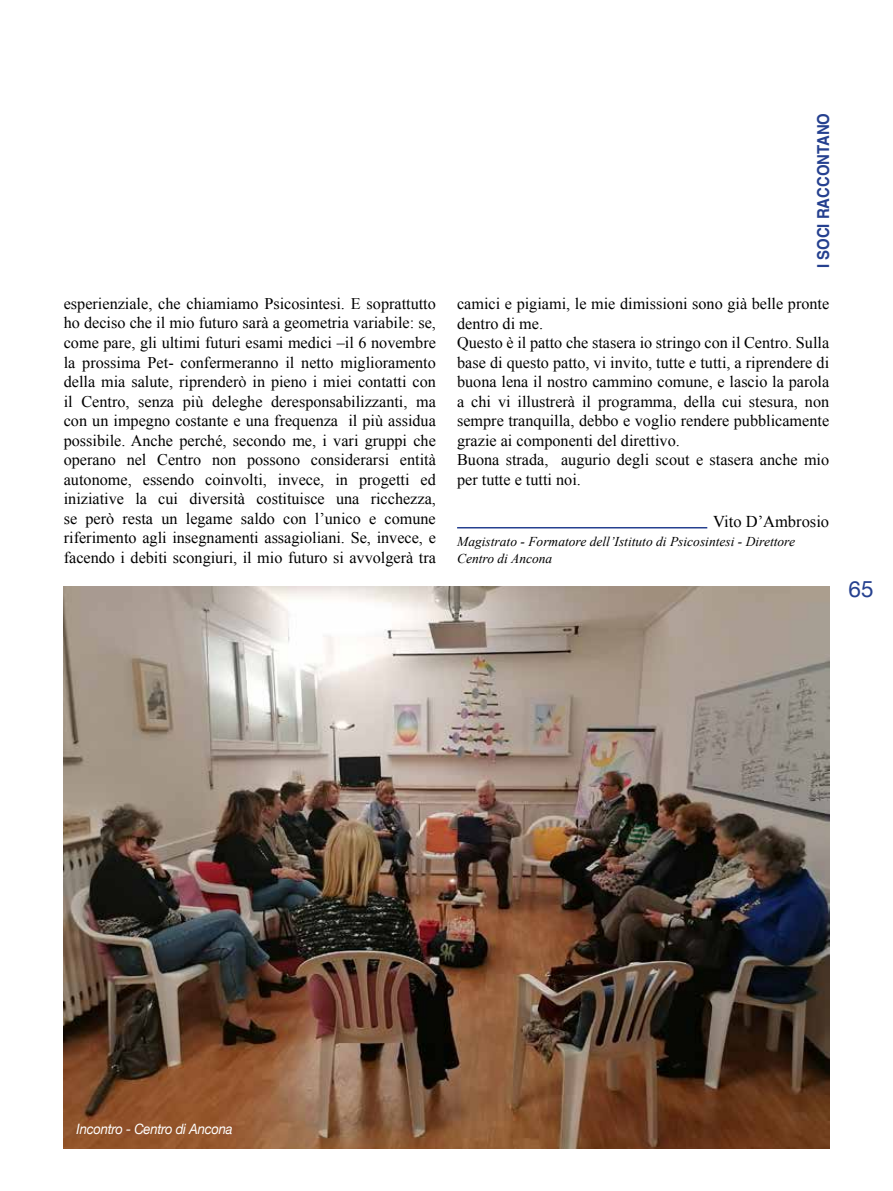
<style>
.page{position:relative;width:893px;height:1191px;background:#fff}
.page>*{position:absolute;margin:0;border:0;box-sizing:border-box;transform-origin:0 0}
.t1{font:22.5px "Helvetica Neue";color:#25408f}
.t2{font:700 16.5px "Helvetica";color:#25408f;scale:.9 1}
.t3{font:16.5px "Times New Roman";color:#000}
.t4{font:16.2px/19.5px "Times New Roman";color:#000;text-align:justify}
.t5{font:italic 14.25px "Helvetica Neue";letter-spacing:-.02em;color:#fff;scale:.92 1}
.t6{font:italic 13.5px/16.2px "Times New Roman";color:#000}
</style>
<div class="page">
<hr style="left:457px;top:527px;width:250px;height:1px;background:#25408f">
<img style="left:64px;top:587px;width:765px;height:561px">
<p class="t2" style="left:813px;top:268px;width:174px;rotate:-90deg">I SOCI RACCONTANO</p>
<p class="t4" style="left:64px;top:293px;width:374px">esperienziale, che chiamiamo Psicosintesi. E soprattutto ho deciso che il mio futuro sarà a geometria variabile: se, come pare, gli ultimi futuri esami medici –il 6 novembre la prossima Pet- confermeranno il netto miglioramento della mia salute, riprenderò in pieno i miei contatti con il Centro, senza più deleghe deresponsabilizzanti, ma con un impegno costante e una frequenza il più assidua possibile. Anche perché, secondo me, i vari gruppi che operano nel Centro non possono considerarsi entità autonome, essendo coinvolti, invece, in progetti ed iniziative la cui diversità costituisce una ricchezza, se però resta un legame saldo con l’unico e comune riferimento agli insegnamenti assagioliani. Se, invece, e facendo i debiti scongiuri, il mio futuro si avvolgerà tra</p>
<p class="t4" style="left:457px;top:294px;width:374px;text-align:left">camici e pigiami, le mie dimissioni sono già belle pronte dentro di me.<br>Questo è il patto che stasera io stringo con il Centro. Sulla base di questo patto, vi invito, tutte e tutti, a riprendere di buona lena il nostro cammino comune, e lascio la parola a chi vi illustrerà il programma, della cui stesura, non sempre tranquilla, debbo e voglio rendere pubblicamente grazie ai componenti del direttivo.<br>Buona strada, augurio degli scout e stasera anche mio per tutte e tutti noi.</p>
<p class="t3" style="left:713px;top:511px;width:117px">Vito D’Ambrosio</p>
<p class="t6" style="left:457px;top:533px;width:339px">Magistrato - Formatore dell’Istituto di Psicosintesi - Direttore<br>Centro di Ancona</p>
<h1 class="t1" style="left:849px;top:573px;width:27px">65</h1>
<p class="t5" style="left:77px;top:1119px;width:171px">Incontro - Centro di Ancona</p>
</div>
